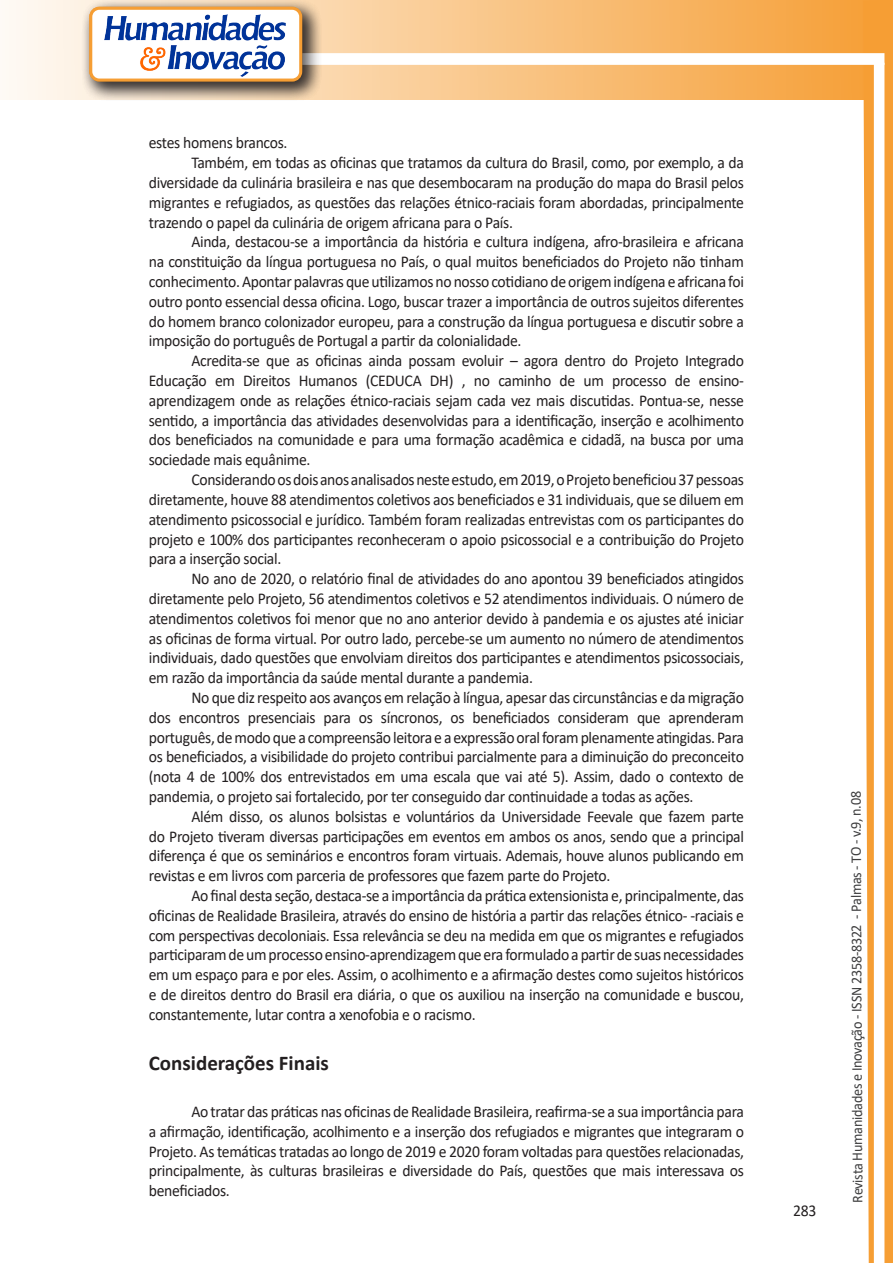
<style>
.page{position:relative;width:893px;height:1263px;background:#fff}
.page>*{position:absolute;margin:0;border:0;box-sizing:border-box;transform-origin:0 0}
.Titulo_2{font:700 21px "Calibri";color:#231f20}
.texto{font:16.5px/19.8px "Calibri";letter-spacing:-.02em;color:#231f20;text-align:justify;scale:.95 1}
.t1{font:15px "Calibri";letter-spacing:-.025em;color:#3e3e3f;scale:.95 1}
</style>
<div class="page">
<svg style="left:5px;top:0;width:858px;height:100px;background:#f9c484"></svg>
<div style="left:302px;top:53px;width:582px;height:12px;background:#fff;border:2px solid #fff"></div>
<svg style="left:863px;top:0;width:30px;height:1263px"></svg>
<div style="left:81px;top:0;width:241px;height:102px;background:#231f20;opacity:.75"></div>
<div style="left:91px;top:8px;width:210px;height:72px;background:#fff;border-radius:9px"></div>
<img style="left:104px;top:14px;width:181px;height:62px">
<div style="left:89px;top:7px;width:213px;height:75px;border:3px solid #f69e34;border-radius:9px"></div>
<p class="texto" style="left:149px;top:133px;width:148px">estes homens brancos.</p>
<p class="texto" style="left:149px;top:152px;width:628px;text-indent:43px">Também, em todas as oficinas que tratamos da cultura do Brasil, como, por exemplo, a da diversidade da culinária brasileira e nas que desembocaram na produção do mapa do Brasil pelos migrantes e refugiados, as questões das relações étnico-raciais foram abordadas, principalmente trazendo o papel da culinária de origem africana para o País.</p>
<p class="texto" style="left:149px;top:232px;width:628px;text-indent:43px">Ainda, destacou-se a importância da história e cultura indígena, afro-brasileira e africana na constituição da língua portuguesa no País, o qual muitos beneficiados do Projeto não tinham conhecimento. Apontar palavras que utilizamos no nosso cotidiano de origem indígena e africana foi outro ponto essencial dessa oficina. Logo, buscar trazer a importância de outros sujeitos diferentes do homem branco colonizador europeu, para a construção da língua portuguesa e discutir sobre a imposição do português de Portugal a partir da colonialidade.</p>
<p class="texto" style="left:149px;top:350px;width:628px;text-indent:43px">Acredita-se que as oficinas ainda possam evoluir – agora dentro do Projeto Integrado Educação em Direitos Humanos (CEDUCA DH) , no caminho de um processo de ensino&shy;aprendizagem onde as relações étnico-raciais sejam cada vez mais discutidas. Pontua-se, nesse sentido, a importância das atividades desenvolvidas para a identificação, inserção e acolhimento dos beneficiados na comunidade e para uma formação acadêmica e cidadã, na busca por uma sociedade mais equânime.</p>
<p class="texto" style="left:149px;top:469px;width:628px;text-indent:43px">Considerando os dois anos analisados neste estudo, em 2019, o Projeto beneficiou 37 pessoas diretamente, houve 88 atendimentos coletivos aos beneficiados e 31 individuais, que se diluem em atendimento psicossocial e jurídico. Também foram realizadas entrevistas com os participantes do projeto e 100% dos participantes reconheceram o apoio psicossocial e a contribuição do Projeto para a inserção social.</p>
<p class="texto" style="left:149px;top:568px;width:628px;text-indent:43px">No ano de 2020, o relatório final de atividades do ano apontou 39 beneficiados atingidos diretamente pelo Projeto, 56 atendimentos coletivos e 52 atendimentos individuais. O número de atendimentos coletivos foi menor que no ano anterior devido à pandemia e os ajustes até iniciar as oficinas de forma virtual. Por outro lado, percebe-se um aumento no número de atendimentos individuais, dado questões que envolviam direitos dos participantes e atendimentos psicossociais, em razão da importância da saúde mental durante a pandemia.</p>
<p class="texto" style="left:149px;top:687px;width:628px;text-indent:43px">No que diz respeito aos avanços em relação à língua, apesar das circunstâncias e da migração dos encontros presenciais para os síncronos, os beneficiados consideram que aprenderam português, de modo que a compreensão leitora e a expressão oral foram plenamente atingidas. Para os beneficiados, a visibilidade do projeto contribui parcialmente para a diminuição do preconceito (nota 4 de 100% dos entrevistados em uma escala que vai até 5). Assim, dado o contexto de pandemia, o projeto sai fortalecido, por ter conseguido dar continuidade a todas as ações.</p>
<p class="texto" style="left:149px;top:806px;width:628px;text-indent:43px">Além disso, os alunos bolsistas e voluntários da Universidade Feevale que fazem parte do Projeto tiveram diversas participações em eventos em ambos os anos, sendo que a principal diferença é que os seminários e encontros foram virtuais. Ademais, houve alunos publicando em revistas e em livros com parceria de professores que fazem parte do Projeto.</p>
<p class="texto" style="left:149px;top:885px;width:628px;text-indent:43px">Ao final desta seção, destaca-se a importância da prática extensionista e, principalmente, das oficinas de Realidade Brasileira, através do ensino de história a partir das relações étnico- -raciais e com perspectivas decoloniais. Essa relevância se deu na medida em que os migrantes e refugiados participaram de um processo ensino-aprendizagem que era formulado a partir de suas necessidades em um espaço para e por eles. Assim, o acolhimento e a afirmação destes como sujeitos históricos e de direitos dentro do Brasil era diária, o que os auxiliou na inserção na comunidade e buscou, constantemente, lutar contra a xenofobia e o racismo.</p>
<p class="Titulo_2" style="left:149px;top:1048px;width:182px">Considerações Finais</p>
<p class="texto" style="left:149px;top:1101px;width:628px;text-indent:43px">Ao tratar das práticas nas oficinas de Realidade Brasileira, reafirma-se a sua importância para a afirmação, identificação, acolhimento e a inserção dos refugiados e migrantes que integraram o Projeto. As temáticas tratadas ao longo de 2019 e 2020 foram voltadas para questões relacionadas, principalmente, às culturas brasileiras e diversidade do País, questões que mais interessava os beneficiados.</p>
<p class="texto" style="left:793px;top:1200px;width:26px">283</p>
<p class="t1" style="left:846px;top:1203px;width:435px;rotate:-90deg">Revista Humanidades e Inovação - ISSN 2358-8322 - Palmas - TO - v.9, n.08</p>
</div>
